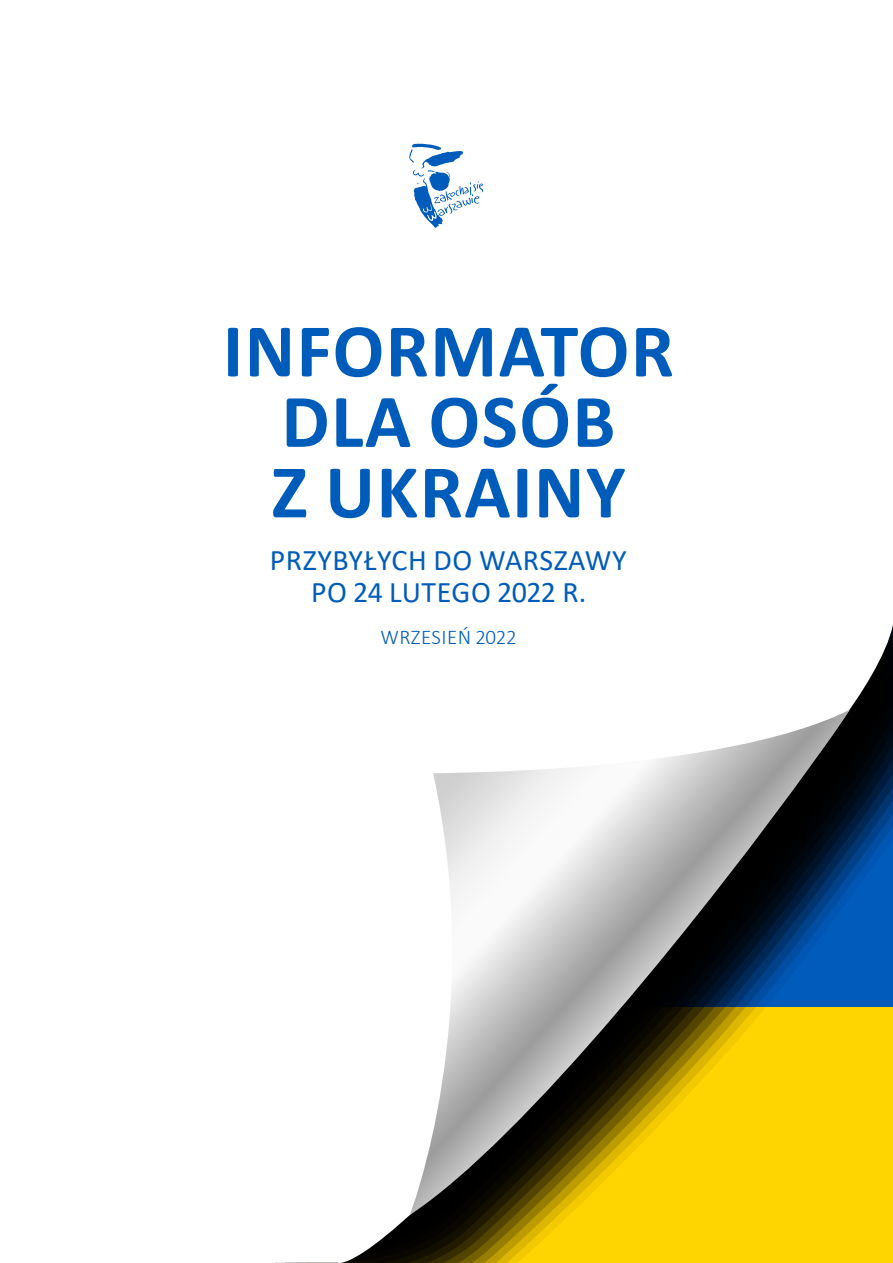
<style>
.page{position:relative;width:893px;height:1263px;background:#fff}
.page>*{position:absolute;margin:0;border:0;box-sizing:border-box;transform-origin:0 0}
.Tytul{font:700 76.5px/70.5px "Calibri";letter-spacing:.02em;color:#005cba;text-align:center}
.Tytul-2{font:30px/31.5px "Calibri";letter-spacing:.02em;color:#005cba;text-align:center}
.Tytul-3{font:300 21px "Calibri";letter-spacing:.02em;color:#005cba}
</style>
<div class="page">
<svg style="left:275px;top:625px;width:618px;height:638px"></svg>
<svg style="left:410px;top:710px;width:440px;height:505px"></svg>
<svg style="left:409px;top:143px;width:74px;height:85px"></svg>
<p class="Tytul" style="left:223px;top:315px;width:453px">INFORMATOR<br>DLA OSÓB<br>Z UKRAINY</p>
<p class="Tytul-2" style="left:270px;top:544px;width:358px">PRZYBYŁYCH DO WARSZAWY<br>PO 24 LUTEGO 2022 R.</p>
<p class="Tytul-3" style="left:380px;top:624px;width:138px">WRZESIEŃ 2022</p>
</div>
